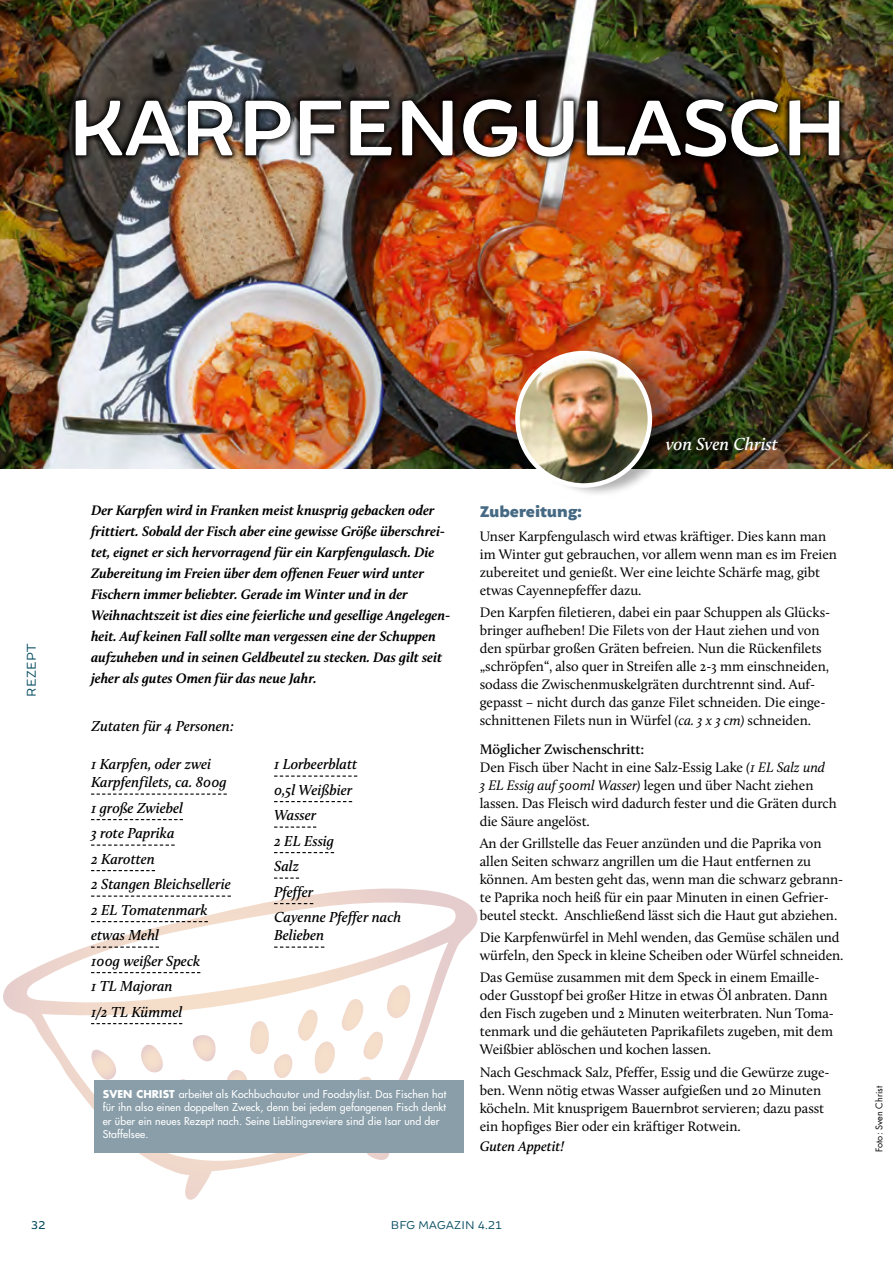
<style>
.page{position:relative;width:893px;height:1263px;background:#fff}
.page>*{position:absolute;margin:0;border:0;box-sizing:border-box;transform-origin:0 0}
.t1{font:600 84px "Brocha";letter-spacing:-.01em;color:#fff}
.t2{font:italic 600 18px "Calluna";color:#fff}
.t3{font:900 16.5px "Brocha";color:#466984}
.t4{font:italic 600 15px/25.5px "Calluna";color:#000}
.t5{font:14.25px/18px "Calluna";letter-spacing:-.005em;color:#000}
.t6{font:italic 700 14.25px/21px "Calluna";color:#000}
.t7{font:italic 600 14.25px "Calluna";color:#000}
.t8{font:13.5px "Brocha";letter-spacing:.03em;color:#00485d}
.t9{font:12px "Brocha";letter-spacing:.03em;color:#00485d}
.t10{font:12px "Brocha";color:#00485d}
.t11{font:500 10.5px/13.5px "Futura Std";letter-spacing:.01em;color:#fff}
.t12{font:9px "Futura Std";color:#000}
.s1{font-style:italic}
.s2{font-weight:600}
.s3{font-weight:700}
</style>
<div class="page">
<svg style="left:3px;top:888px;width:475px;height:312px"></svg>
<img style="left:0;top:0;width:893px;height:468px">
<div style="left:94px;top:1080px;width:370px;height:73px;background:#899ea9"></div>
<img style="left:69px;top:92px;width:777px;height:72px">
<div style="left:522px;top:344px;width:153px;height:154px;background:#000;opacity:.31"></div>
<img style="left:517px;top:353px;width:133px;height:132px;border-radius:66px">
<div style="left:515px;top:351px;width:137px;height:137px;border:4px solid #fff;border-radius:50%"></div>
<svg style="left:91px;top:793px;width:136px;height:2px"></svg>
<svg style="left:91px;top:819px;width:92px;height:1px"></svg>
<svg style="left:91px;top:844px;width:84px;height:2px"></svg>
<svg style="left:91px;top:870px;width:64px;height:1px"></svg>
<svg style="left:91px;top:895px;width:140px;height:2px"></svg>
<svg style="left:91px;top:921px;width:117px;height:1px"></svg>
<svg style="left:91px;top:946px;width:68px;height:2px"></svg>
<svg style="left:91px;top:972px;width:109px;height:1px"></svg>
<svg style="left:89px;top:983px;width:322px;height:166px"></svg>
<svg style="left:274px;top:775px;width:83px;height:2px"></svg>
<svg style="left:274px;top:801px;width:78px;height:1px"></svg>
<svg style="left:274px;top:826px;width:42px;height:2px"></svg>
<svg style="left:274px;top:852px;width:60px;height:1px"></svg>
<svg style="left:274px;top:877px;width:25px;height:2px"></svg>
<svg style="left:274px;top:903px;width:39px;height:1px"></svg>
<svg style="left:274px;top:946px;width:50px;height:2px"></svg>
<h1 class="t1" style="left:68px;top:77px;width:781px">KARPFENGULASCH</h1>
<p class="t8" style="left:23px;top:697px;width:55px;rotate:-90deg">REZEPT</p>
<p class="t2" style="left:666px;top:433px;width:114px">von Sven Christ</p>
<p class="t6" style="left:91px;top:499px;width:361px">Der Karpfen wird in Franken meist knusprig gebacken oder frittiert. Sobald der Fisch aber eine gewisse Größe überschrei&shy;tet, eignet er sich hervorragend für ein Karpfengulasch. Die Zubereitung im Freien über dem offenen Feuer wird unter Fischern immer beliebter. Gerade im Winter und in der Weihnachtszeit ist dies eine feierliche und gesellige Angelegen&shy;heit. Auf keinen Fall sollte man vergessen eine der Schuppen aufzuheben und in seinen Geldbeutel zu stecken. Das gilt seit jeher als gutes Omen für das neue Jahr.</p>
<p class="t3" style="left:480px;top:501px;width:104px">Zubereitung:</p>
<p class="t5" style="left:480px;top:527px;width:359px">Unser Karpfengulasch wird etwas kräftiger. Dies kann man im Winter gut gebrauchen, vor allem wenn man es im Freien zubereitet und genießt. Wer eine leichte Schärfe mag, gibt etwas Cayennepfeffer dazu.</p>
<p class="t5" style="left:480px;top:603px;width:352px">Den Karpfen filetieren, dabei ein paar Schuppen als Glücks&shy;bringer aufheben! Die Filets von der Haut ziehen und von den spürbar großen Gräten befreien. Nun die Rückenfilets „schröpfen“, also quer in Streifen alle 2-3 mm einschneiden, sodass die Zwischenmuskelgräten durchtrennt sind. Auf&shy;gepasst – nicht durch das ganze Filet schneiden. Die einge&shy;schnittenen Filets nun in Würfel <span class="s1">(ca. 3 x 3 cm)</span> schneiden.</p>
<p class="t5" style="left:480px;top:740px;width:358px"><span class="s2">Möglicher Zwischenschritt:<br></span>Den Fisch über Nacht in eine Salz-Essig Lake <span class="s1">(1 EL Salz und<br>3 EL Essig auf 500ml Wasser)</span> legen und über Nacht ziehen lassen. Das Fleisch wird dadurch fester und die Gräten durch die Säure angelöst.</p>
<p class="t5" style="left:480px;top:834px;width:365px">An der Grillstelle das Feuer anzünden und die Paprika von allen Seiten schwarz angrillen um die Haut entfernen zu können. Am besten geht das, wenn man die schwarz gebrann&shy;te Paprika noch heiß für ein paar Minuten in einen Gefrier&shy;beutel steckt. Anschließend lässt sich die Haut gut abziehen.</p>
<p class="t5" style="left:480px;top:928px;width:365px">Die Karpfenwürfel in Mehl wenden, das Gemüse schälen und würfeln, den Speck in kleine Scheiben oder Würfel schneiden.</p>
<p class="t5" style="left:480px;top:968px;width:356px">Das Gemüse zusammen mit dem Speck in einem Emaille&shy;oder Gusstopf bei großer Hitze in etwas Öl anbraten. Dann den Fisch zugeben und 2 Minuten weiterbraten. Nun Toma&shy;tenmark und die gehäuteten Paprikafilets zugeben, mit dem Weißbier ablöschen und kochen lassen.</p>
<p class="t5" style="left:480px;top:1063px;width:351px">Nach Geschmack Salz, Pfeffer, Essig und die Gewürze zuge&shy;ben. Wenn nötig etwas Wasser aufgießen und 20 Minuten köcheln. Mit knusprigem Bauernbrot servieren; dazu passt ein hopfiges Bier oder ein kräftiger Rotwein.</p>
<p class="t7" style="left:480px;top:1138px;width:86px">Guten Appetit!</p>
<p class="t4" style="left:92px;top:713px;width:144px">Zutaten für 4 Personen:</p>
<p class="t4" style="left:91px;top:755px;width:137px;line-height:18px">1 Karpfen, oder zwei<br>Karpfenfilets, ca. 800g</p>
<p class="t4" style="left:91px;top:795px;width:141px">1 große Zwiebel<br>3 rote Paprika<br>2 Karotten<br>2 Stangen Bleichsellerie<br>2 EL Tomatenmark etwas Mehl<br>100g weißer Speck<br>1 TL Majoran<br>1/2 TL Kümmel</p>
<p class="t4" style="left:274px;top:751px;width:129px">1 Lorbeerblatt<br>0,5l Weißbier<br>Wasser<br>2 EL Essig<br>Salz<br>Pfeffer<br>Cayenne Pfeffer nach</p>
<p class="t4" style="left:274px;top:922px;width:52px">Belieben</p>
<p class="t11" style="left:103px;top:1087px;width:345px"><span class="s3">SVEN CHRIST</span> arbeitet als Kochbuchautor und Foodstylist. Das Fischen hat für ihn also einen doppelten Zweck, denn bei jedem gefangenen Fisch denkt er über ein neues Rezept nach. Seine Lieblingsreviere sind die Isar und der Staffelsee.</p>
<p class="t10" style="left:31px;top:1218px;width:16px">32</p>
<p class="t9" style="left:391px;top:1218px;width:112px">BFG MAGAZIN 4.21</p>
<p class="t12" style="left:873px;top:1152px;width:67px;rotate:-90deg">Foto: Sven Christ</p>
</div>
